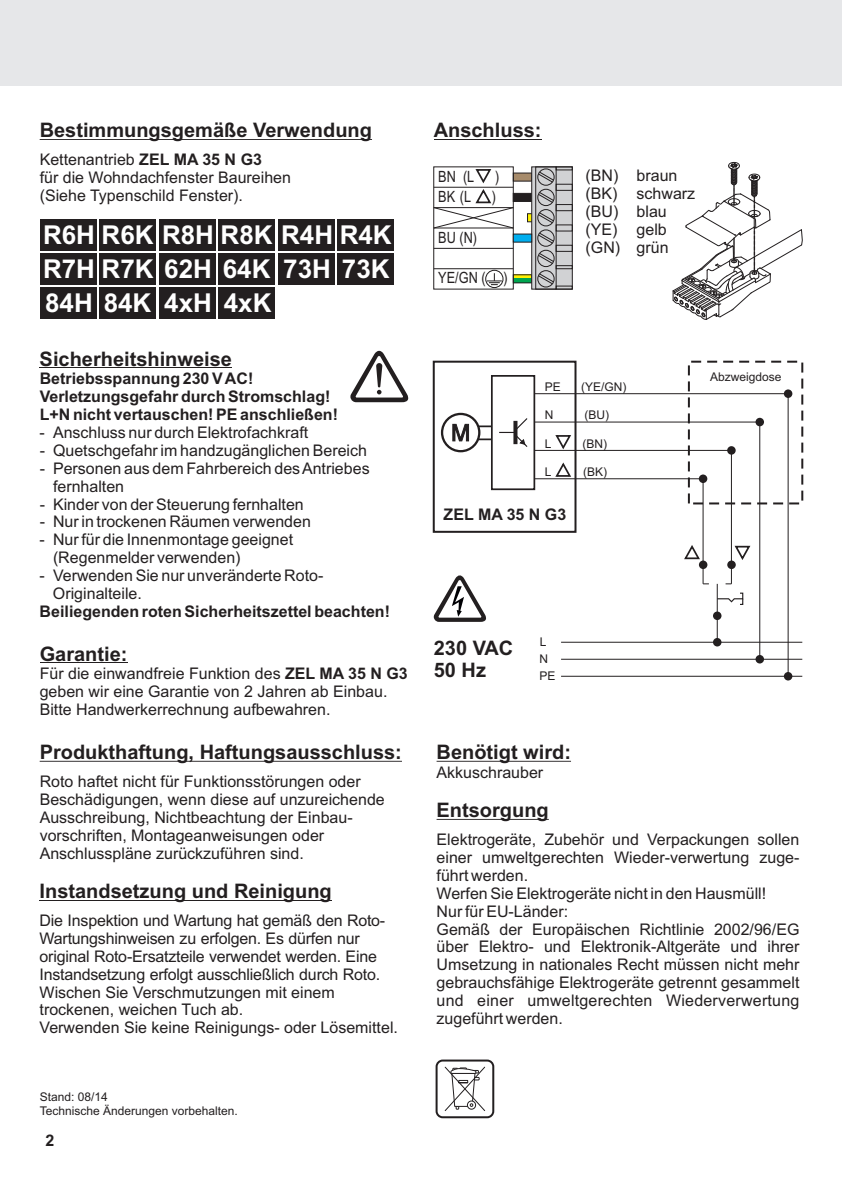
<style>
.page{position:relative;width:842px;height:1191px;background:#fff}
.page>*{position:absolute;margin:0;border:0;box-sizing:border-box;transform-origin:0 0}
.t1{font:700 26px "Arial";color:#fff}
.t2{font:700 20px/22.4px "Arial";color:#231f20}
.t3{font:16px/17.8px "Arial";color:#231f20}
.t4{font:700 16px/17.8px "Arial";color:#231f20}
.t5{font:15.6px "Arial Narrow";color:#231f20}
.t6{font:12px/17px "Arial";color:#231f20}
.s1{font-weight:700}
</style>
<div class="page">
<div style="left:0;top:0;width:842px;height:85px;background:#e6e7e9"></div>
<hr style="left:434px;top:139px;width:108px;height:1px;background:#231f20">
<hr style="left:40px;top:139px;width:332px;height:1px;background:#231f20">
<hr style="left:40px;top:761px;width:362px;height:1px;background:#231f20">
<hr style="left:40px;top:662px;width:87px;height:1px;background:#231f20">
<hr style="left:40px;top:367px;width:192px;height:1px;background:#231f20">
<hr style="left:40px;top:899px;width:292px;height:1px;background:#231f20">
<div style="left:436px;top:1059px;width:58px;height:59px;background:#fff;border:2px solid #231f20;border-radius:6px"></div>
<svg style="left:444px;top:1066px;width:42px;height:45px"></svg>
<svg style="left:433px;top:166px;width:140px;height:124px"></svg>
<svg style="left:672px;top:162px;width:131px;height:158px"></svg>
<svg style="left:441px;top:413px;width:39px;height:39px"></svg>
<svg style="left:452px;top:424px;width:17px;height:17px"></svg>
<svg style="left:477px;top:375px;width:59px;height:116px"></svg>
<div style="left:433px;top:361px;width:143px;height:172px;border:2px solid #231f20"></div>
<hr style="left:534px;top:393px;width:254px;height:1px;background:#231f20">
<hr style="left:534px;top:422px;width:226px;height:1px;background:#231f20">
<hr style="left:534px;top:450px;width:197px;height:1px;background:#231f20">
<hr style="left:534px;top:478px;width:169px;height:1px;background:#231f20">
<svg style="left:555px;top:462px;width:16px;height:15px"></svg>
<svg style="left:554px;top:435px;width:19px;height:16px"></svg>
<hr style="left:561px;top:676px;width:241px;height:1px;background:#231f20">
<hr style="left:561px;top:659px;width:241px;height:1px;background:#231f20">
<hr style="left:561px;top:642px;width:241px;height:1px;background:#231f20">
<svg style="left:433px;top:575px;width:53px;height:47px"></svg>
<div style="left:688px;top:361px;width:115px;height:143px;border:2px dashed #231f20"></div>
<hr style="left:759px;top:422px;width:1px;height:237px;background:#231f20">
<hr style="left:731px;top:450px;width:1px;height:134px;background:#231f20">
<hr style="left:788px;top:394px;width:1px;height:282px;background:#231f20">
<hr style="left:703px;top:479px;width:1px;height:105px;background:#231f20">
<div style="left:784px;top:672px;width:8px;height:8px;background:#231f20;border-radius:50%"></div>
<svg style="left:717px;top:620px;width:1px;height:18px"></svg>
<div style="left:755px;top:655px;width:9px;height:8px;background:#231f20;border-radius:50%"></div>
<div style="left:713px;top:638px;width:8px;height:8px;background:#231f20;border-radius:50%"></div>
<div style="left:713px;top:611px;width:8px;height:9px;background:#231f20;border-radius:50%"></div>
<div style="left:727px;top:446px;width:9px;height:8px;background:#231f20;border-radius:50%"></div>
<div style="left:699px;top:474px;width:8px;height:9px;background:#231f20;border-radius:50%"></div>
<div style="left:755px;top:418px;width:9px;height:8px;background:#231f20;border-radius:50%"></div>
<div style="left:784px;top:389px;width:8px;height:9px;background:#231f20;border-radius:50%"></div>
<hr style="left:717px;top:584px;width:1px;height:32px;background:#231f20">
<svg style="left:716px;top:592px;width:28px;height:13px"></svg>
<div style="left:699px;top:560px;width:8px;height:9px;background:#231f20;border-radius:50%"></div>
<div style="left:727px;top:560px;width:9px;height:9px;background:#231f20;border-radius:50%"></div>
<svg style="left:684px;top:545px;width:16px;height:15px"></svg>
<svg style="left:734px;top:545px;width:17px;height:17px"></svg>
<hr style="left:437px;top:761px;width:134px;height:1px;background:#231f20">
<hr style="left:437px;top:819px;width:112px;height:1px;background:#231f20">
<svg style="left:350px;top:350px;width:59px;height:52px"></svg>
<div style="left:218px;top:287px;width:57px;height:31px;background:#231f20"></div>
<div style="left:159px;top:287px;width:56px;height:31px;background:#231f20"></div>
<div style="left:40px;top:287px;width:56px;height:31px;background:#231f20"></div>
<div style="left:159px;top:253px;width:56px;height:31px;background:#231f20"></div>
<div style="left:278px;top:253px;width:56px;height:31px;background:#231f20"></div>
<div style="left:218px;top:253px;width:57px;height:31px;background:#231f20"></div>
<div style="left:337px;top:253px;width:57px;height:31px;background:#231f20"></div>
<div style="left:99px;top:287px;width:57px;height:31px;background:#231f20"></div>
<div style="left:337px;top:219px;width:57px;height:31px;background:#231f20"></div>
<div style="left:278px;top:219px;width:56px;height:31px;background:#231f20"></div>
<div style="left:99px;top:253px;width:57px;height:31px;background:#231f20"></div>
<div style="left:40px;top:253px;width:56px;height:31px;background:#231f20"></div>
<div style="left:218px;top:219px;width:57px;height:31px;background:#231f20"></div>
<div style="left:159px;top:219px;width:56px;height:31px;background:#231f20"></div>
<div style="left:99px;top:219px;width:57px;height:31px;background:#231f20"></div>
<div style="left:40px;top:219px;width:56px;height:31px;background:#231f20"></div>
<p class="t2" style="left:40px;top:121px;width:334px">Bestimmungsgemäße Verwendung</p>
<p class="t2" style="left:434px;top:121px;width:109px">Anschluss:</p>
<p class="t3" style="left:40px;top:152px;width:253px">Kettenantrieb <span class="s1">ZEL MA 35 N G3<br></span>für die Wohndachfenster Baureihen (Siehe Typenschild Fenster).</p>
<p class="t5" style="left:438px;top:170px;width:38px">BN (L</p>
<p class="t5" style="left:495px;top:170px;width:6px">)</p>
<p class="t5" style="left:438px;top:190px;width:34px">BK (L</p>
<p class="t5" style="left:492px;top:190px;width:6px">)</p>
<h1 class="t1" style="left:43px;top:225px;width:350px">R6H R6K R8H R8K R4H R4K</h1>
<h1 class="t1" style="left:43px;top:259px;width:348px">R7H R7K 62H 64K 73H 73K</h1>
<h1 class="t1" style="left:45px;top:293px;width:108px">84H 84K</h1>
<h1 class="t1" style="left:164px;top:293px;width:109px">4xH 4xK</h1>
<p class="t5" style="left:438px;top:231px;width:40px">BU (N)</p>
<p class="t5" style="left:438px;top:272px;width:71px">YE/GN ( )</p>
<p class="t3" style="left:586px;top:168px;width:111px">(BN) braun (BK) schwarz (BU) blau (YE) gelb (GN) grün</p>
<p class="t2" style="left:40px;top:349px;width:194px">Sicherheitshinweise</p>
<p class="t4" style="left:40px;top:371px;width:300px">Betriebsspannung 230 V AC!<br>Verletzungsgefahr durch Stromschlag!<br>L+N nicht vertauschen! PE anschließen!</p>
<p class="t3" style="left:40px;top:443px;width:329px">- Quetschgefahr im handzugänglichen Bereich</p>
<p class="t3" style="left:53px;top:461px;width:318px;text-indent:-13px">- Personen aus dem Fahrbereich des Antriebes fernhalten</p>
<p class="t3" style="left:40px;top:496px;width:266px">- Kinder von der Steuerung fernhalten</p>
<p class="t3" style="left:40px;top:514px;width:273px">- Nur in trockenen Räumen verwenden</p>
<p class="t3" style="left:40px;top:425px;width:270px">- Anschluss nur durch Elektrofachkraft</p>
<p class="t3" style="left:53px;top:532px;width:242px;text-indent:-13px">- Nur für die Innenmontage geeignet (Regenmelder verwenden)</p>
<p class="t3" style="left:53px;top:568px;width:272px;text-indent:-13px">- Verwenden Sie nur unveränderte Roto-<br>Originalteile.</p>
<p class="t4" style="left:40px;top:604px;width:352px">Beiliegenden roten Sicherheitszettel beachten!</p>
<p class="t6" style="left:545px;top:379px;width:18px">PE</p>
<p class="t6" style="left:545px;top:407px;width:10px">N</p>
<p class="t6" style="left:581px;top:379px;width:47px">(YE/GN)</p>
<p class="t6" style="left:584px;top:407px;width:26px">(BU)</p>
<p class="t6" style="left:582px;top:436px;width:26px">(BN)</p>
<p class="t6" style="left:545px;top:436px;width:8px">L</p>
<p class="t6" style="left:545px;top:464px;width:8px">L</p>
<p class="t6" style="left:583px;top:464px;width:25px">(BK)</p>
<p class="t4" style="left:444px;top:507px;width:124px">ZEL MA 35 N G3</p>
<p class="t6" style="left:710px;top:369px;width:73px">Abzweigdose</p>
<p class="t2" style="left:40px;top:644px;width:89px">Garantie:</p>
<p class="t3" style="left:40px;top:666px;width:370px">Für die einwandfreie Funktion des <span class="s1">ZEL MA 35 N G3 </span>geben wir eine Garantie von 2 Jahren ab Einbau.<br>Bitte Handwerkerrechnung aufbewahren.</p>
<p class="t2" style="left:40px;top:742px;width:364px">Produkthaftung, Haftungsausschluss:</p>
<p class="t3" style="left:40px;top:774px;width:347px">Roto haftet nicht für Funktionsstörungen oder Beschädigungen, wenn diese auf unzureichende Ausschreibung, Nichtbeachtung der Einbau&shy;vorschriften, Montageanweisungen oder Anschlusspläne zurückzuführen sind.</p>
<p class="t2" style="left:40px;top:881px;width:294px">Instandsetzung und Reinigung</p>
<p class="t3" style="left:40px;top:913px;width:360px">Die Inspektion und Wartung hat gemäß den Roto-Wartungshinweisen zu erfolgen. Es dürfen nur original Roto-Ersatzteile verwendet werden. Eine Instandsetzung erfolgt ausschließlich durch Roto.<br>Wischen Sie Verschmutzungen mit einem trockenen, weichen Tuch ab.<br>Verwenden Sie keine Reinigungs- oder Lösemittel.</p>
<p class="t6" style="left:40px;top:1091px;width:200px;line-height:13.4px">Stand: 08/14<br>Technische Änderungen vorbehalten.</p>
<p class="t4" style="left:45px;top:1132px;width:10px">2</p>
<p class="t2" style="left:434px;top:638px;width:81px">230 VAC<br>50 Hz</p>
<p class="t6" style="left:540px;top:634px;width:18px">L<br>N<br>PE</p>
<p class="t2" style="left:437px;top:742px;width:136px">Benötigt wird:</p>
<p class="t3" style="left:437px;top:764px;width:108px">Akkuschrauber</p>
<p class="t2" style="left:437px;top:800px;width:114px">Entsorgung</p>
<p class="t3" style="left:437px;top:832px;width:364px">Elektrogeräte, Zubehör und Verpackungen sollen einer umweltgerechten Wieder-verwertung zuge&shy;führt werden.<br>Werfen Sie Elektrogeräte nicht in den Hausmüll!<br>Nur für EU-Länder:<br>Gemäß der Europäischen Richtlinie 2002/96/EG über Elektro- und Elektronik-Altgeräte und ihrer Umsetzung in nationales Recht müssen nicht mehr gebrauchsfähige Elektrogeräte getrennt gesammelt und einer umweltgerechten Wiederverwertung zugeführt werden.</p>
</div>
